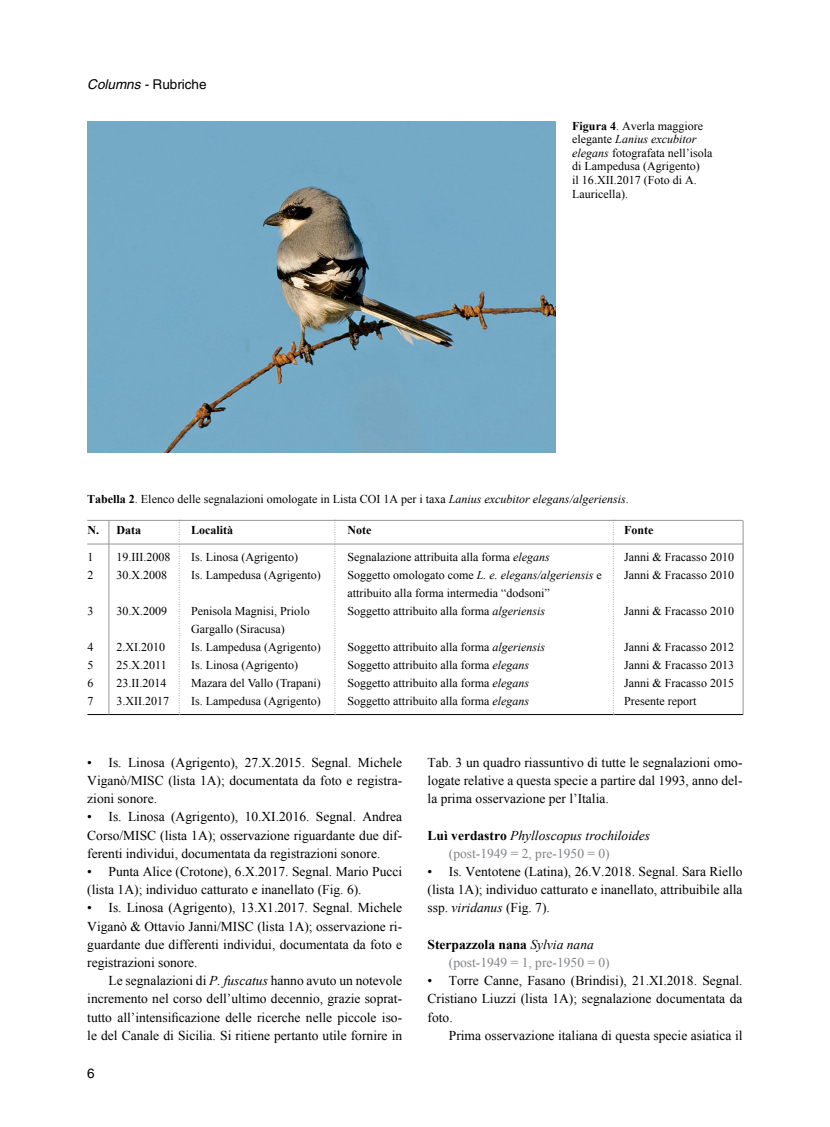
<style>
.page{position:relative;width:830px;height:1127px;background:#fff}
.page>*{position:absolute;margin:0;border:0;box-sizing:border-box;transform-origin:0 0}
.t1{font:13.5px/18.1px "Times New Roman";color:#000;text-align:justify}
.t2{font:italic 13.5px/18.1px "Times New Roman";color:#000}
.t3{font:13.5px/18.1px "Times New Roman";color:#808285}
.t4{font:italic 13.5px "Helvetica";color:#000}
.t5{font:13.5px "Helvetica";color:#000}
.t6{font:12px/18px "Times New Roman";color:#000}
.t7{font:700 12px "Times New Roman";color:#000}
.s1{font-style:normal}
.s2{font-weight:700}
.s3{font-style:italic}
.s4{font-weight:700;font-style:normal}
.s5{font-style:normal;color:#808285}
.s6{font-weight:700;color:#000}
.s7{font-style:italic;color:#000}
</style>
<div class="page">
<img style="left:87px;top:121px;width:468px;height:331px">
<hr style="left:87px;top:520px;width:655px;height:1px;background:#939598">
<hr style="left:87px;top:544px;width:655px;height:1px;background:#939598">
<hr style="left:87px;top:714px;width:655px;height:1px;background:#000">
<hr style="left:742px;top:520px;width:1px;height:194px;background:#939598">
<hr style="left:108px;top:520px;width:1px;height:194px;background:#939598">
<svg style="left:179px;top:522px;width:1px;height:193px"></svg>
<svg style="left:334px;top:522px;width:2px;height:193px"></svg>
<svg style="left:612px;top:520px;width:2px;height:195px"></svg>
<p class="t4" style="left:87px;top:77px;width:121px">Columns - <span class="s1">Rubriche</span></p>
<p class="t6" style="left:572px;top:118px;width:141px;line-height:13.6px"><span class="s2">Figura 4</span>. Averla maggiore elegante <span class="s3">Lanius excubitor elegans</span> fotografata nell’isola di Lampedusa (Agrigento)<br>il 16.XII.2017 (Foto di A.<br>Lauricella).</p>
<p class="t6" style="left:87px;top:490px;width:542px"><span class="s2">Tabella 2</span>. Elenco delle segnalazioni omologate in Lista COI 1A per i taxa <span class="s3">Lanius excubitor elegans/algeriensis</span>.</p>
<p class="t7" style="left:87px;top:522px;width:55px">N. Data</p>
<p class="t7" style="left:191px;top:522px;width:43px">Località</p>
<p class="t7" style="left:347px;top:522px;width:25px">Note</p>
<p class="t7" style="left:624px;top:522px;width:31px">Fonte</p>
<p class="t6" style="left:87px;top:548px;width:7px">1<br>2</p>
<p class="t6" style="left:87px;top:602px;width:7px">3</p>
<p class="t6" style="left:87px;top:638px;width:7px;text-align:justify">4<br>5<br>6<br>7</p>
<p class="t6" style="left:347px;top:548px;width:255px">Segnalazione attribuita alla forma <span class="s3">elegans<br></span>Soggetto omologato come <span class="s3">L. e. elegans/algeriensis</span> e attribuito alla forma intermedia “dodsoni”<br>Soggetto attribuito alla forma <span class="s3">algeriensis</span></p>
<p class="t6" style="left:347px;top:638px;width:199px">Soggetto attribuito alla forma <span class="s3">algeriensis </span>Soggetto attribuito alla forma <span class="s3">elegans </span>Soggetto attribuito alla forma <span class="s3">elegans </span>Soggetto attribuito alla forma <span class="s3">elegans</span></p>
<p class="t6" style="left:624px;top:548px;width:111px">Janni &amp; Fracasso 2010<br>Janni &amp; Fracasso 2010</p>
<p class="t6" style="left:624px;top:602px;width:111px">Janni &amp; Fracasso 2010</p>
<p class="t6" style="left:624px;top:638px;width:111px;text-align:justify">Janni &amp; Fracasso 2012<br>Janni &amp; Fracasso 2013<br>Janni &amp; Fracasso 2015<br>Presente report</p>
<p class="t6" style="left:191px;top:548px;width:131px">Is. Linosa (Agrigento)<br>Is. Lampedusa (Agrigento)</p>
<p class="t6" style="left:191px;top:602px;width:131px">Penisola Magnisi, Priolo<br>Gargallo (Siracusa)<br>Is. Lampedusa (Agrigento)<br>Is. Linosa (Agrigento)<br>Mazara del Vallo (Trapani)<br>Is. Lampedusa (Agrigento)</p>
<p class="t6" style="left:116px;top:548px;width:55px">19.III.2008<br>30.X.2008</p>
<p class="t6" style="left:116px;top:602px;width:52px">30.X.2009</p>
<p class="t6" style="left:116px;top:638px;width:54px">2.XI.2010<br>25.X.2011<br>23.II.2014<br>3.XII.2017</p>
<p class="t1" style="left:87px;top:753px;width:316px">• Is. Linosa (Agrigento), 27.X.2015. Segnal. Michele Viganò/MISC (lista 1A); documentata da foto e registra&shy;zioni sonore.</p>
<p class="t1" style="left:87px;top:807px;width:316px">• Is. Linosa (Agrigento), 10.XI.2016. Segnal. Andrea Corso/MISC (lista 1A); osservazione riguardante due dif&shy;ferenti individui, documentata da registrazioni sonore.</p>
<p class="t1" style="left:87px;top:862px;width:316px">• Punta Alice (Crotone), 6.X.2017. Segnal. Mario Pucci (lista 1A); individuo catturato e inanellato (Fig. 6).</p>
<p class="t1" style="left:87px;top:898px;width:316px">• Is. Linosa (Agrigento), 13.X1.2017. Segnal. Michele Viganò &amp; Ottavio Janni/MISC (lista 1A); osservazione ri&shy;guardante due differenti individui, documentata da foto e registrazioni sonore.</p>
<p class="t1" style="left:87px;top:971px;width:316px;text-indent:21px">Le segnalazioni di <span class="s3">P. fuscatus</span> hanno avuto un notevole incremento nel corso dell’ultimo decennio, grazie soprat&shy;tutto all’intensificazione delle ricerche nelle piccole iso&shy;le del Canale di Sicilia. Si ritiene pertanto utile fornire in</p>
<p class="t5" style="left:87px;top:1065px;width:9px">6</p>
<p class="t1" style="left:427px;top:753px;width:316px">Tab. 3 un quadro riassuntivo di tutte le segnalazioni omo&shy;logate relative a questa specie a partire dal 1993, anno del&shy;la prima osservazione per l’Italia.</p>
<p class="t2" style="left:448px;top:826px;width:203px;text-indent:-21px"><span class="s4">Luì verdastro</span> Phylloscopus trochiloides <span class="s5">(post-1949 = 2, pre-1950 = 0)</span></p>
<p class="t1" style="left:427px;top:862px;width:316px">• Is. Ventotene (Latina), 26.V.2018. Segnal. Sara Riello (lista 1A); individuo catturato e inanellato, attribuibile alla ssp. <span class="s3">viridanus</span> (Fig. 7).</p>
<p class="t3" style="left:448px;top:935px;width:162px;text-indent:-21px"><span class="s6">Sterpazzola nana</span> <span class="s7">Sylvia nana </span>(post-1949 = 1, pre-1950 = 0)</p>
<p class="t1" style="left:427px;top:971px;width:316px">• Torre Canne, Fasano (Brindisi), 21.XI.2018. Segnal.<br>Cristiano Liuzzi (lista 1A); segnalazione documentata da foto.</p>
<p class="t1" style="left:448px;top:1026px;width:295px">Prima osservazione italiana di questa specie asiatica il</p>
</div>
